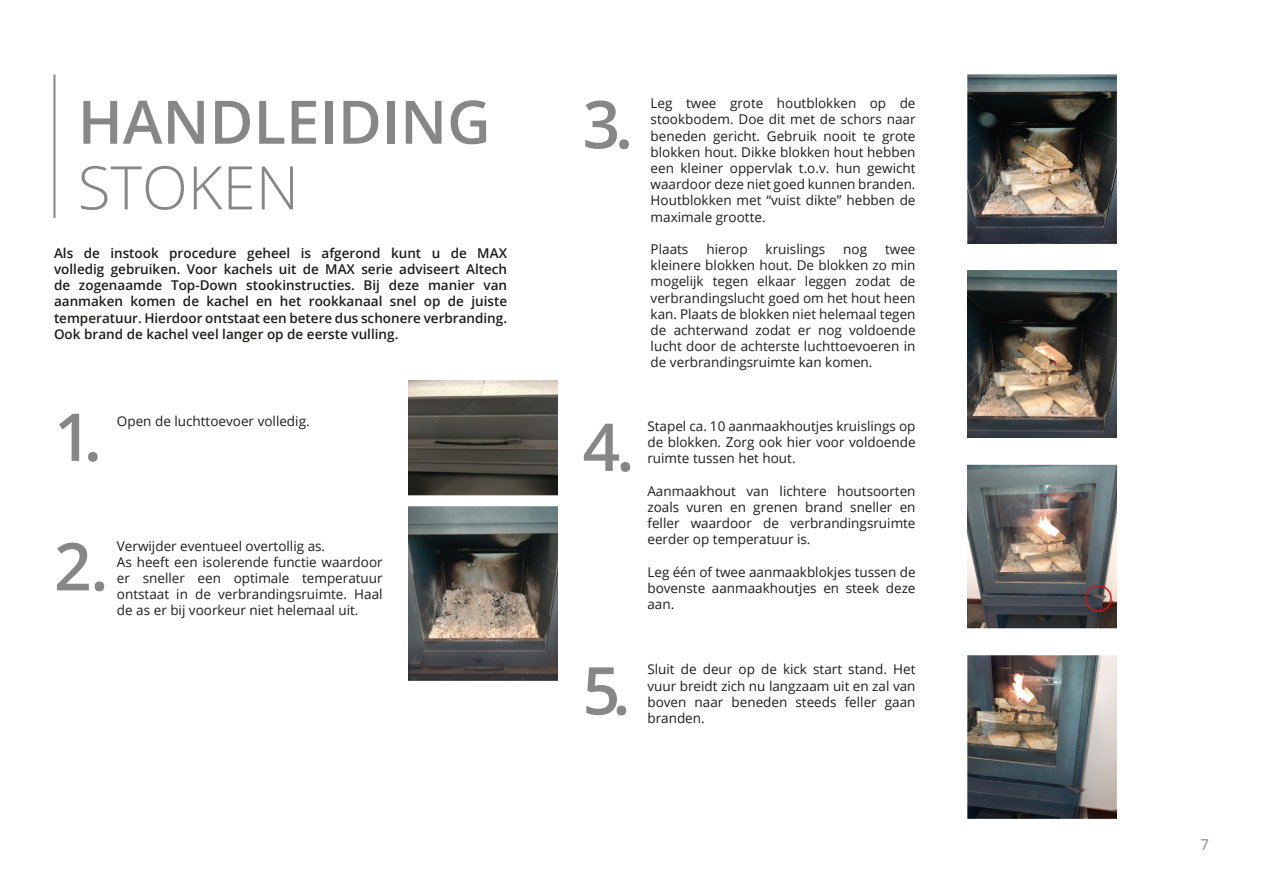
<style>
.page{position:relative;width:1263px;height:893px;background:#fff}
.page>*{position:absolute;margin:0;border:0;box-sizing:border-box;transform-origin:0 0}
.H1_-_Rechtsboven_-_l{font:600 66px "Open Sans";color:#878787}
.H1_-_Rechtsboven_-_l-2{font:600 60px "Open Sans";color:#878787}
.H1_-_Rechtsboven_-_l-3{font:300 60px "Open Sans";color:#878787}
.t1{font:15px "Open Sans";color:#878787}
.Basis_Streep_-_Altec{font:13.5px/16.2px "Open Sans";color:#1d1d1b;text-align:justify}
.Basis_Streep_-_Altec-2{font:600 13.5px/16.2px "Open Sans";color:#1d1d1b;text-align:justify}
</style>
<div class="page">
<hr style="left:53px;top:75px;width:3px;height:143px;background:#878787">
<img style="left:409px;top:380px;width:149px;height:115px">
<img style="left:409px;top:507px;width:149px;height:174px">
<img style="left:967px;top:75px;width:150px;height:169px">
<img style="left:967px;top:271px;width:150px;height:167px">
<img style="left:967px;top:655px;width:150px;height:163px">
<img style="left:967px;top:465px;width:150px;height:163px">
<div style="left:1085px;top:585px;width:27px;height:27px;border:2px solid #cd171a;border-radius:50%"></div>
<p class="H1_-_Rechtsboven_-_l-2" style="left:78px;top:81px;width:414px">HANDLEIDING</p>
<p class="H1_-_Rechtsboven_-_l-3" style="left:78px;top:146px;width:223px">STOKEN</p>
<p class="Basis_Streep_-_Altec-2" style="left:54px;top:245px;width:455px">Als de instook procedure geheel is afgerond kunt u de MAX volledig gebruiken. Voor kachels uit de MAX serie adviseert Altech de zogenaamde Top-Down stookinstructies. Bij deze manier van aanmaken komen de kachel en het rookkanaal snel op de juiste temperatuur. Hierdoor ontstaat een betere dus schonere verbranding.<br>Ook brand de kachel veel langer op de eerste vulling.</p>
<p class="H1_-_Rechtsboven_-_l" style="left:54px;top:392px;width:49px">1.</p>
<p class="Basis_Streep_-_Altec" style="left:117px;top:413px;width:194px">Open de luchttoevoer volledig.</p>
<p class="H1_-_Rechtsboven_-_l" style="left:54px;top:521px;width:56px">2.</p>
<p class="Basis_Streep_-_Altec" style="left:117px;top:537px;width:210px">Verwijder eventueel overtollig as.</p>
<p class="Basis_Streep_-_Altec" style="left:117px;top:553px;width:267px">As heeft een isolerende functie waardoor er sneller een optimale temperatuur ontstaat in de verbrandingsruimte. Haal de as er bij voorkeur niet helemaal uit.</p>
<p class="H1_-_Rechtsboven_-_l" style="left:583px;top:79px;width:52px">3.</p>
<p class="Basis_Streep_-_Altec" style="left:651px;top:95px;width:266px">Leg twee grote houtblokken op de stookbodem. Doe dit met de schors naar beneden gericht. Gebruik nooit te grote blokken hout. Dikke blokken hout hebben een kleiner oppervlak t.o.v. hun gewicht waardoor deze niet goed kunnen branden.<br>Houtblokken met “vuist dikte” hebben de maximale grootte.</p>
<p class="Basis_Streep_-_Altec" style="left:651px;top:241px;width:39px">Plaats</p>
<p class="Basis_Streep_-_Altec" style="left:706px;top:241px;width:43px">hierop</p>
<p class="Basis_Streep_-_Altec" style="left:766px;top:241px;width:61px">kruislings</p>
<p class="Basis_Streep_-_Altec" style="left:843px;top:241px;width:25px">nog</p>
<p class="Basis_Streep_-_Altec" style="left:651px;top:241px;width:266px;text-indent:234px">twee kleinere blokken hout. De blokken zo min mogelijk tegen elkaar leggen zodat de verbrandingslucht goed om het hout heen kan. Plaats de blokken niet helemaal tegen de achterwand zodat er nog voldoende lucht door de achterste luchttoevoeren in de verbrandingsruimte kan komen.</p>
<p class="H1_-_Rechtsboven_-_l" style="left:583px;top:402px;width:53px">4.</p>
<p class="Basis_Streep_-_Altec" style="left:647px;top:417px;width:270px">Stapel ca. 10 aanmaakhoutjes kruislings op de blokken. Zorg ook hier voor voldoende ruimte tussen het hout.</p>
<p class="Basis_Streep_-_Altec" style="left:647px;top:482px;width:270px">Aanmaakhout van lichtere houtsoorten zoals vuren en grenen brand sneller en feller waardoor de verbrandingsruimte eerder op temperatuur is.</p>
<p class="Basis_Streep_-_Altec" style="left:647px;top:563px;width:270px">Leg één of twee aanmaakblokjes tussen de bovenste aanmaakhoutjes en steek deze aan.</p>
<p class="H1_-_Rechtsboven_-_l" style="left:583px;top:645px;width:49px">5.</p>
<p class="Basis_Streep_-_Altec" style="left:647px;top:661px;width:270px">Sluit de deur op de kick start stand. Het vuur breidt zich nu langzaam uit en zal van boven naar beneden steeds feller gaan</p>
<p class="Basis_Streep_-_Altec" style="left:647px;top:710px;width:59px">branden.</p>
<p class="t1" style="left:1200px;top:835px;width:10px">7</p>
</div>
